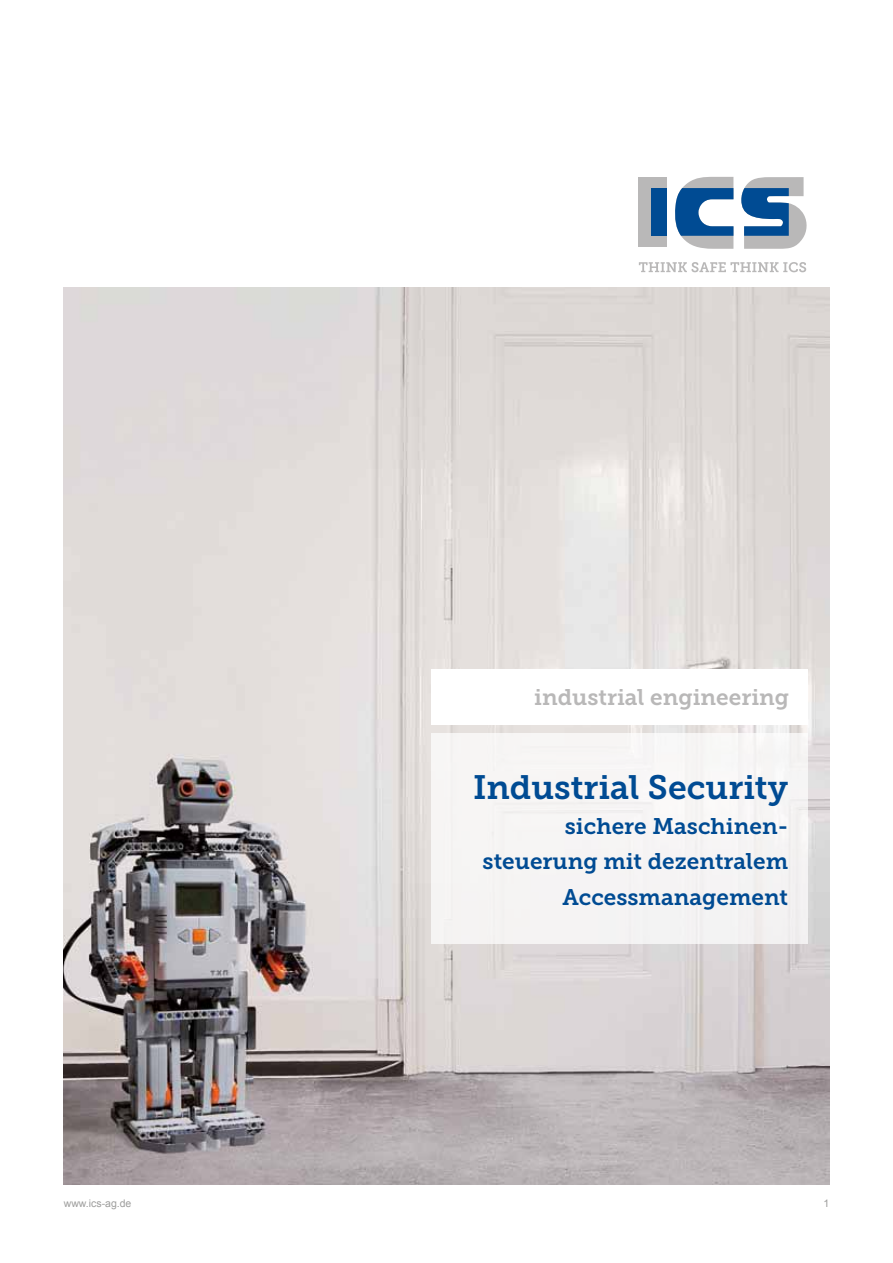
<style>
.page{position:relative;width:893px;height:1263px;background:#fff}
.page>*{position:absolute;margin:0;border:0;box-sizing:border-box;transform-origin:0 0}
.t1{font:33.6px "Museo Slab 700";color:#004b93}
.t2{font:22.5px/35.1px "Museo Slab 700";color:#004b93;text-align:right}
.t3{font:22.5px "Museo Slab 700";color:#b9b8b8}
.t4{font:10.5px "Arial";color:#9d9d9c}
</style>
<div class="page">
<img style="left:64px;top:287px;width:765px;height:897px">
<div style="left:432px;top:733px;width:376px;height:211px;background:#f5f4f4"></div>
<div style="left:638px;top:177px;width:29px;height:70px;background:#b9b8b8"></div>
<svg style="left:675px;top:177px;width:58px;height:72px"></svg>
<div style="left:651px;top:188px;width:16px;height:48px;background:#004b93"></div>
<svg style="left:741px;top:177px;width:66px;height:72px"></svg>
<div style="left:432px;top:670px;width:376px;height:55px;background:#fff"></div>
<svg style="left:639px;top:262px;width:167px;height:10px"></svg>
<p class="t3" style="left:534px;top:684px;width:256px">industrial engineering</p>
<h1 class="t1" style="left:473px;top:768px;width:317px">Industrial Security</h1>
<p class="t2" style="left:483px;top:809px;width:307px">sichere Maschinen&shy;steuerung mit dezentralem<br>Accessmanagement</p>
<p class="t4" style="left:64px;top:1196px;width:69px">www.ics-ag.de</p>
<p class="t4" style="left:823px;top:1196px;width:7px">1</p>
</div>
